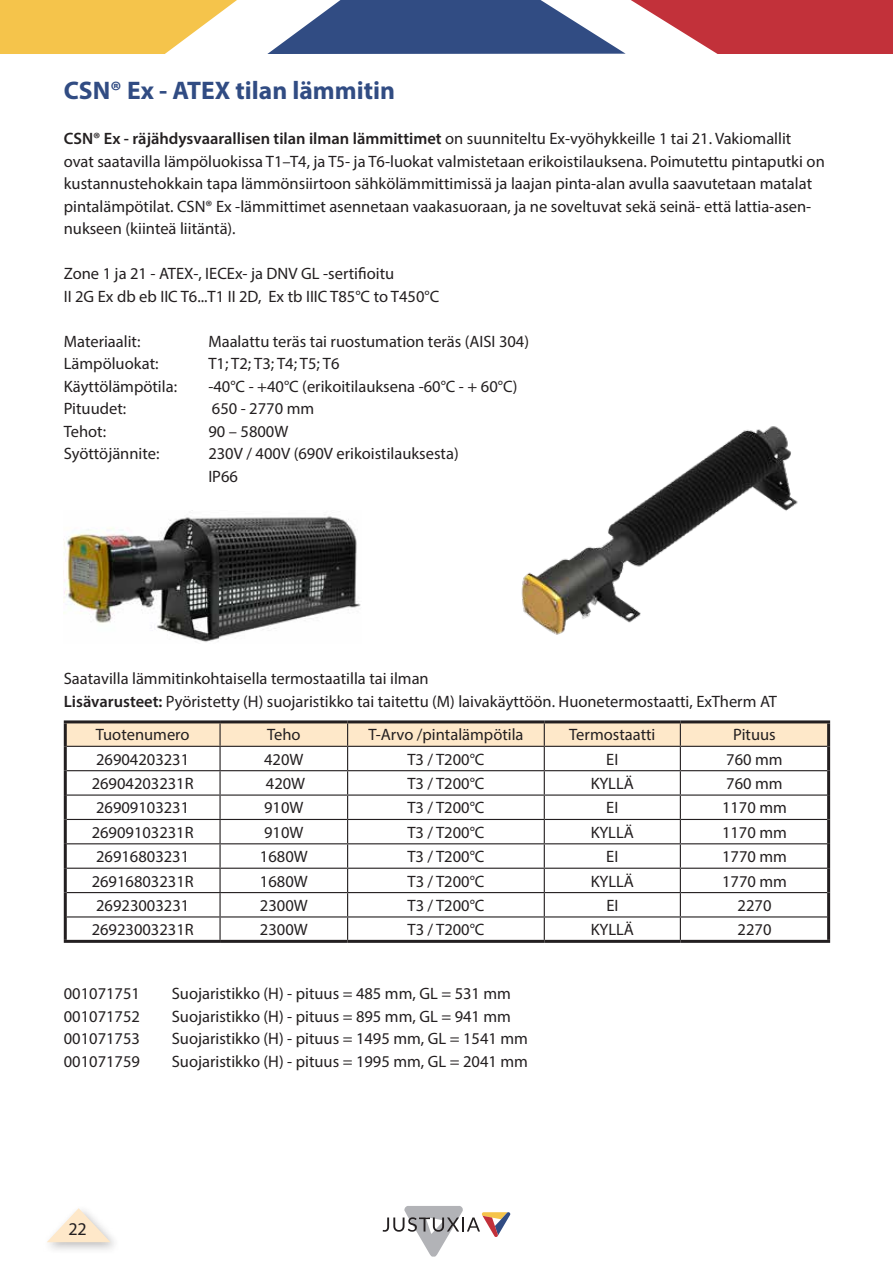
<style>
.page{position:relative;width:893px;height:1263px;background:#fff}
.page>*{position:absolute;margin:0;border:0;box-sizing:border-box;transform-origin:0 0}
.t1{font:700 25.5px "Myriad Pro";color:#314c83}
.t2{font:18px "Myriad Pro";color:#231f20}
.t3{font:16.5px/22.5px "Myriad Pro";color:#231f20}
.s1{font-weight:600}
</style>
<div class="page">
<svg style="left:0;top:0;width:237px;height:54px;background:#f6cc65"></svg>
<svg style="left:383px;top:1206px;width:127px;height:50px"></svg>
<svg style="left:267px;top:0;width:626px;height:54px"></svg>
<div style="left:42px;top:1203px;width:79px;height:51px;background:#231f20;opacity:.3"></div>
<svg style="left:47px;top:1208px;width:64px;height:34px"></svg>
<hr style="left:64px;top:720px;width:156px;height:3px;background:#231f20">
<hr style="left:64px;top:723px;width:3px;height:23px;background:#231f20">
<hr style="left:220px;top:720px;width:128px;height:3px;background:#231f20">
<hr style="left:348px;top:720px;width:196px;height:3px;background:#231f20">
<hr style="left:544px;top:720px;width:136px;height:3px;background:#231f20">
<hr style="left:680px;top:720px;width:150px;height:3px;background:#231f20">
<hr style="left:64px;top:746px;width:3px;height:25px;background:#231f20">
<hr style="left:64px;top:771px;width:3px;height:24px;background:#231f20">
<hr style="left:64px;top:795px;width:3px;height:24px;background:#231f20">
<hr style="left:64px;top:819px;width:3px;height:25px;background:#231f20">
<hr style="left:64px;top:844px;width:3px;height:24px;background:#231f20">
<hr style="left:64px;top:868px;width:3px;height:24px;background:#231f20">
<hr style="left:64px;top:892px;width:3px;height:25px;background:#231f20">
<hr style="left:64px;top:917px;width:3px;height:23px;background:#231f20">
<hr style="left:64px;top:940px;width:156px;height:3px;background:#231f20">
<hr style="left:220px;top:940px;width:128px;height:3px;background:#231f20">
<hr style="left:348px;top:940px;width:196px;height:3px;background:#231f20">
<hr style="left:544px;top:940px;width:136px;height:3px;background:#231f20">
<hr style="left:680px;top:940px;width:150px;height:3px;background:#231f20">
<svg style="left:65px;top:722px;width:762px;height:218px"></svg>
<hr style="left:827px;top:723px;width:3px;height:23px;background:#231f20">
<hr style="left:827px;top:746px;width:3px;height:25px;background:#231f20">
<hr style="left:827px;top:771px;width:3px;height:24px;background:#231f20">
<hr style="left:827px;top:795px;width:3px;height:24px;background:#231f20">
<hr style="left:827px;top:819px;width:3px;height:25px;background:#231f20">
<hr style="left:827px;top:844px;width:3px;height:24px;background:#231f20">
<hr style="left:827px;top:868px;width:3px;height:24px;background:#231f20">
<hr style="left:827px;top:892px;width:3px;height:25px;background:#231f20">
<hr style="left:827px;top:917px;width:3px;height:23px;background:#231f20">
<img style="left:64px;top:510px;width:297px;height:132px">
<img style="left:521px;top:426px;width:277px;height:209px">
<h1 class="t1" style="left:64px;top:74px;width:333px">CSN® Ex - ATEX tilan lämmitin</h1>
<p class="t3" style="left:64px;top:127px;width:762px"><span class="s1">CSN® Ex - räjähdysvaarallisen tilan ilman lämmittimet</span> on suunniteltu Ex-vyöhykkeille 1 tai 21. Vakiomallit ovat saatavilla lämpöluokissa T1–T4, ja T5- ja T6-luokat valmistetaan erikoistilauksena. Poimutettu pintaputki on kustannustehokkain tapa lämmönsiirtoon sähkölämmittimissä ja laajan pinta-alan avulla saavutetaan matalat pintalämpötilat. CSN® Ex -lämmittimet asennetaan vaakasuoraan, ja ne soveltuvat sekä seinä- että lattia-asen&shy;nukseen (kiinteä liitäntä).</p>
<p class="t3" style="left:64px;top:262px;width:377px">Zone 1 ja 21 - ATEX-, IECEx- ja DNV GL -sertifioitu<br>II 2G Ex db eb IIC T6...T1 II 2D, Ex tb IIIC T85°C to T450°C</p>
<p class="t3" style="left:64px;top:329px;width:78px">Materiaalit:</p>
<p class="t3" style="left:208px;top:329px;width:322px">Maalattu teräs tai ruostumation teräs (AISI 304)</p>
<p class="t3" style="left:64px;top:352px;width:96px">Lämpöluokat:</p>
<p class="t3" style="left:208px;top:352px;width:133px">T1; T2; T3; T4; T5; T6</p>
<p class="t3" style="left:64px;top:374px;width:115px">Käyttölämpötila:</p>
<p class="t3" style="left:208px;top:374px;width:311px">-40°C - +40°C (erikoitilauksena -60°C - + 60°C)</p>
<p class="t3" style="left:64px;top:397px;width:64px">Pituudet:</p>
<p class="t3" style="left:212px;top:397px;width:104px">650 - 2770 mm</p>
<p class="t3" style="left:64px;top:420px;width:44px">Tehot:</p>
<p class="t3" style="left:208px;top:420px;width:81px">90 – 5800W</p>
<p class="t3" style="left:64px;top:442px;width:97px">Syöttöjännite:</p>
<p class="t3" style="left:208px;top:442px;width:252px">230V / 400V (690V erikoistilauksesta)<br>IP66</p>
<p class="t3" style="left:64px;top:667px;width:715px">Saatavilla lämmitinkohtaisella termostaatilla tai ilman<br><span class="s1">Lisävarusteet:</span> Pyöristetty (H) suojaristikko tai taitettu (M) laivakäyttöön. Huonetermostaatti, ExTherm AT</p>
<p class="t3" style="left:96px;top:723px;width:95px">Tuotenumero</p>
<p class="t3" style="left:267px;top:723px;width:35px">Teho</p>
<p class="t3" style="left:368px;top:723px;width:157px">T-Arvo /pintalämpötila</p>
<p class="t3" style="left:569px;top:723px;width:88px">Termostaatti</p>
<p class="t3" style="left:733px;top:723px;width:44px">Pituus</p>
<p class="t3" style="left:96px;top:748px;width:95px">26904203231</p>
<p class="t3" style="left:264px;top:748px;width:41px">420W</p>
<p class="t3" style="left:407px;top:748px;width:79px">T3 / T200°C</p>
<p class="t3" style="left:606px;top:748px;width:14px">EI</p>
<p class="t3" style="left:726px;top:748px;width:58px">760 mm</p>
<p class="t3" style="left:92px;top:772px;width:103px">26904203231R</p>
<p class="t3" style="left:266px;top:772px;width:41px">420W</p>
<p class="t3" style="left:407px;top:772px;width:79px">T3 / T200°C</p>
<p class="t3" style="left:591px;top:772px;width:45px">KYLLÄ</p>
<p class="t3" style="left:726px;top:772px;width:58px">760 mm</p>
<p class="t3" style="left:96px;top:796px;width:95px">26909103231</p>
<p class="t3" style="left:264px;top:796px;width:41px">910W</p>
<p class="t3" style="left:407px;top:796px;width:79px">T3 / T200°C</p>
<p class="t3" style="left:606px;top:796px;width:14px">EI</p>
<p class="t3" style="left:722px;top:796px;width:66px">1170 mm</p>
<p class="t3" style="left:92px;top:821px;width:103px">26909103231R</p>
<p class="t3" style="left:264px;top:821px;width:41px">910W</p>
<p class="t3" style="left:407px;top:821px;width:79px">T3 / T200°C</p>
<p class="t3" style="left:591px;top:821px;width:45px">KYLLÄ</p>
<p class="t3" style="left:722px;top:821px;width:66px">1170 mm</p>
<p class="t3" style="left:96px;top:845px;width:95px">26916803231</p>
<p class="t3" style="left:260px;top:845px;width:49px">1680W</p>
<p class="t3" style="left:407px;top:845px;width:79px">T3 / T200°C</p>
<p class="t3" style="left:606px;top:845px;width:14px">EI</p>
<p class="t3" style="left:722px;top:845px;width:66px">1770 mm</p>
<p class="t3" style="left:92px;top:869px;width:103px">26916803231R</p>
<p class="t3" style="left:260px;top:869px;width:49px">1680W</p>
<p class="t3" style="left:407px;top:869px;width:79px">T3 / T200°C</p>
<p class="t3" style="left:591px;top:869px;width:45px">KYLLÄ</p>
<p class="t3" style="left:722px;top:869px;width:66px">1770 mm</p>
<p class="t3" style="left:96px;top:894px;width:95px">26923003231</p>
<p class="t3" style="left:260px;top:894px;width:49px">2300W</p>
<p class="t3" style="left:407px;top:894px;width:79px">T3 / T200°C</p>
<p class="t3" style="left:606px;top:894px;width:14px">EI</p>
<p class="t3" style="left:738px;top:894px;width:35px">2270</p>
<p class="t3" style="left:92px;top:918px;width:103px">26923003231R</p>
<p class="t3" style="left:260px;top:918px;width:49px">2300W</p>
<p class="t3" style="left:407px;top:918px;width:79px">T3 / T200°C</p>
<p class="t3" style="left:591px;top:918px;width:45px">KYLLÄ</p>
<p class="t3" style="left:738px;top:918px;width:35px">2270</p>
<p class="t3" style="left:64px;top:982px;width:78px">001071751</p>
<p class="t3" style="left:172px;top:982px;width:341px">Suojaristikko (H) - pituus = 485 mm, GL = 531 mm</p>
<p class="t3" style="left:64px;top:1004px;width:78px">001071752</p>
<p class="t3" style="left:172px;top:1004px;width:341px">Suojaristikko (H) - pituus = 895 mm, GL = 941 mm</p>
<p class="t3" style="left:64px;top:1027px;width:78px">001071753</p>
<p class="t3" style="left:172px;top:1027px;width:358px">Suojaristikko (H) - pituus = 1495 mm, GL = 1541 mm</p>
<p class="t3" style="left:64px;top:1049px;width:78px">001071759</p>
<p class="t3" style="left:172px;top:1049px;width:358px">Suojaristikko (H) - pituus = 1995 mm, GL = 2041 mm</p>
<p class="t2" style="left:68px;top:1218px;width:20px">22</p>
</div>
